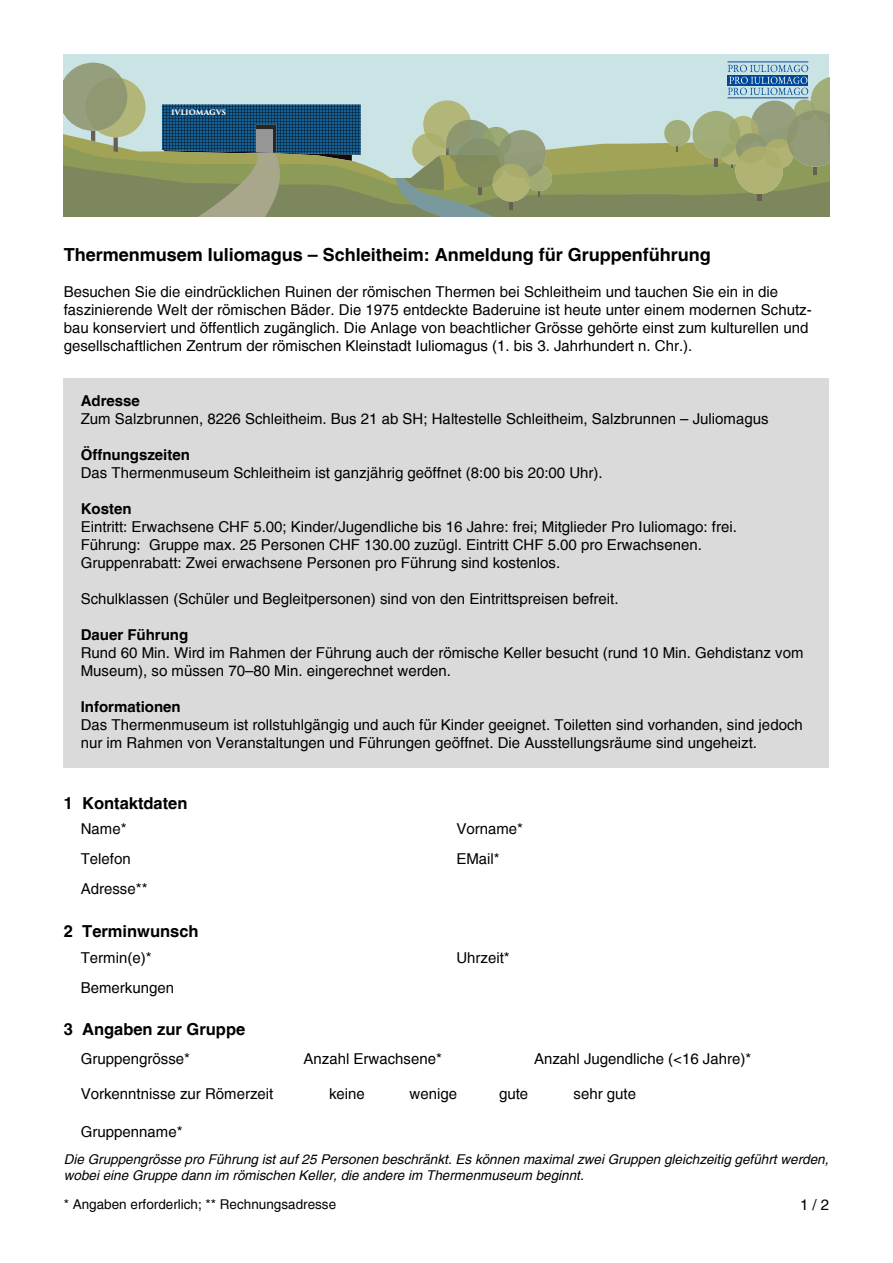
<style>
.page{position:relative;width:893px;height:1263px;background:#fff}
.page>*{position:absolute;margin:0;border:0;box-sizing:border-box;transform-origin:0 0}
.t1{font:700 18px "Helvetica";color:#000}
.t2{font:700 16.5px "Helvetica";color:#000}
.t3{font:15px/18px "Helvetica";color:#000}
.t4{font:700 15px "Helvetica";color:#000}
.t5{font:15px/30px "Helvetica";color:#010202}
.t6{font:italic 13.5px/16.2px "Helvetica";color:#000}
.t7{font:13.5px "Helvetica";color:#000}
.t8{font:700 7.5px "Trajan Pro 3";color:#fff}
.s1{color:#010202}
</style>
<div class="page">
<div style="left:64px;top:54px;width:765px;height:141px;background:#cae3e5"></div>
<svg style="left:64px;top:63px;width:765px;height:154px"></svg>
<hr style="left:727px;top:98px;width:81px;height:1px;background:#00499a">
<hr style="left:727px;top:62px;width:81px;height:1px;background:#00499a">
<div style="left:64px;top:378px;width:765px;height:389px;background:#dadada"></div>
<p class="t8" style="left:171px;top:107px;width:56px">IVLIOMAGVS</p>
<p class="t1" style="left:64px;top:243px;width:649px">Thermenmusem Iuliomagus – Schleitheim: Anmeldung für Gruppenführung</p>
<p class="t3" style="left:64px;top:283px;width:749px">Besuchen Sie die eindrücklichen Ruinen der römischen Thermen bei Schleitheim und tauchen Sie ein in die faszinierende Welt der römischen Bäder. Die 1975 entdeckte Baderuine ist heute unter einem modernen Schutz&shy;bau konserviert und öffentlich zugänglich. Die Anlage von beachtlicher Grösse gehörte einst zum kulturellen und gesellschaftlichen Zentrum der römischen Kleinstadt Iuliomagus (1. bis 3. Jahrhundert n. Chr.).</p>
<p class="t4" style="left:81px;top:392px;width:61px">Adresse</p>
<p class="t3" style="left:81px;top:410px;width:689px">Zum Salzbrunnen, 8226 Schleitheim. Bus 21 ab SH; Haltestelle Schleitheim, Salzbrunnen – Juliomagus</p>
<p class="t4" style="left:81px;top:446px;width:111px">Öffnungszeiten</p>
<p class="t3" style="left:81px;top:464px;width:523px">Das Thermenmuseum Schleitheim ist ganzjährig geöffnet (8:00 bis 20:00 Uhr).</p>
<p class="t4" style="left:81px;top:500px;width:52px">Kosten</p>
<p class="t3" style="left:81px;top:518px;width:658px">Eintritt: Erwachsene CHF 5.00; Kinder/Jugendliche bis 16 Jahre: frei; Mitglieder Pro Iuliomago: frei.<br>Führung: Gruppe max. 25 Personen CHF 130.00 zuzügl. Eintritt CHF 5.00 pro Erwachsenen.<br>Gruppenrabatt: Zwei erwachsene Personen pro Führung sind kostenlos.</p>
<p class="t3" style="left:81px;top:590px;width:539px">Schulklassen (Schüler und Begleitpersonen) sind von den Eintrittspreisen befreit.</p>
<p class="t4" style="left:81px;top:626px;width:109px">Dauer Führung</p>
<p class="t3" style="left:81px;top:644px;width:724px">Rund 60 Min. Wird im Rahmen der Führung auch der römische Keller besucht (rund 10 Min. Gehdistanz vom<br>Museum), so müssen 70–80 Min. eingerechnet werden.</p>
<p class="t4" style="left:81px;top:698px;width:102px">Informationen</p>
<p class="t3" style="left:81px;top:716px;width:723px">Das Thermenmuseum ist rollstuhlgängig und auch für Kinder geeignet. Toiletten sind vorhanden, sind jedoch nur im Rahmen von Veranstaltungen und Führungen geöffnet. Die Ausstellungsräume sind ungeheizt.</p>
<p class="t2" style="left:64px;top:792px;width:125px">1 Kontaktdaten</p>
<p class="t3" style="left:81px;top:820px;width:47px">Name*</p>
<p class="t5" style="left:81px;top:844px;width:68px">Telefon<br>Adresse**</p>
<p class="t2" style="left:64px;top:921px;width:136px">2 Terminwunsch</p>
<p class="t3" style="left:81px;top:942px;width:95px;line-height:30px">Termin(e)<span class="s1">*<br></span>Bemerkungen</p>
<p class="t2" style="left:64px;top:1019px;width:183px">3 Angaben zur Gruppe</p>
<p class="t3" style="left:81px;top:1049px;width:111px">Gruppengrösse*</p>
<p class="t5" style="left:456px;top:814px;width:68px">Vorname*</p>
<p class="t5" style="left:456px;top:844px;width:45px">EMail*</p>
<p class="t5" style="left:456px;top:942px;width:55px">Uhrzeit*</p>
<p class="t3" style="left:304px;top:1049px;width:140px">Anzahl Erwachsene*</p>
<p class="t3" style="left:534px;top:1049px;width:219px">Anzahl Jugendliche (&lt;16 Jahre)*</p>
<p class="t3" style="left:81px;top:1085px;width:194px">Vorkenntnisse zur Römerzeit</p>
<p class="t3" style="left:329px;top:1085px;width:37px">keine</p>
<p class="t3" style="left:410px;top:1085px;width:49px">wenige</p>
<p class="t3" style="left:499px;top:1085px;width:31px">gute</p>
<p class="t3" style="left:574px;top:1085px;width:64px">sehr gute</p>
<p class="t3" style="left:81px;top:1122px;width:103px">Gruppenname*</p>
<p class="t6" style="left:64px;top:1151px;width:766px">Die Gruppengrösse pro Führung ist auf 25 Personen beschränkt. Es können maximal zwei Gruppen gleichzeitig geführt werden, wobei eine Gruppe dann im römischen Keller, die andere im Thermenmuseum beginnt.</p>
<p class="t7" style="left:64px;top:1197px;width:274px">* Angaben erforderlich; ** Rechnungsadresse</p>
<p class="t3" style="left:800px;top:1196px;width:31px">1 / 2</p>
</div>
